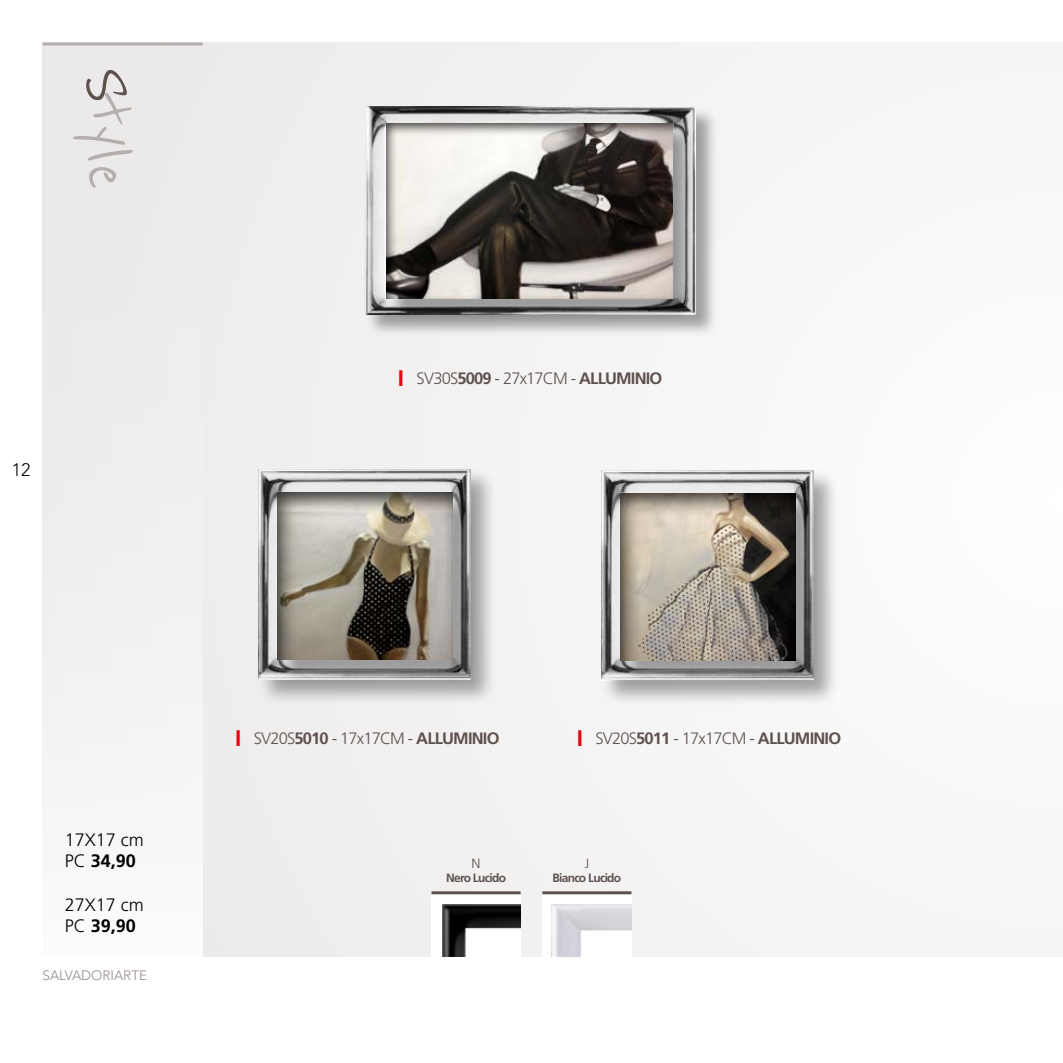
<style>
.page{position:relative;width:1063px;height:1063px;background:#fff}
.page>*{position:absolute;margin:0;border:0;box-sizing:border-box;transform-origin:0 0}
.t1{font:76.5px "Reenie Beanie";color:#b5aeac}
.t2{font:300 18px/21.6px "Frutiger LT Std";color:#000}
.t3{font:300 18px "Avenir LT Std";color:#000}
.t4{font:300 16.5px "Frutiger LT Std";letter-spacing:-.05em;color:#5d514d}
.t5{font:300 13.5px "Avenir LT Std";color:#958b87}
.t6{font:300 13.5px "Frutiger LT Std";color:#5d514d}
.t7{font:700 12px "Frutiger LT Std";letter-spacing:-.06em;color:#5d514d}
.s1{color:#5d514d}
.s2{font-weight:700;font-size:22.5px;color:#e30613}
.s3{font-weight:700}
</style>
<div class="page">
<div style="left:43px;top:43px;width:1020px;height:914px;background:#f6f5f5"></div>
<div style="left:43px;top:43px;width:160px;height:914px;background:#f0eeee"></div>
<hr style="left:43px;top:43px;width:160px;height:3px;background:#b5aeac">
<div style="left:542px;top:891px;width:90px;height:66px;background:#fff"></div>
<img style="left:551px;top:905px;width:81px;height:52px">
<hr style="left:542px;top:891px;width:90px;height:3px;background:#5d514d">
<div style="left:431px;top:891px;width:90px;height:66px;background:#fff"></div>
<img style="left:443px;top:905px;width:78px;height:52px">
<hr style="left:431px;top:891px;width:90px;height:3px;background:#5d514d">
<div style="left:257px;top:467px;width:240px;height:239px;background:#000;opacity:.35"></div>
<img style="left:259px;top:469px;width:212px;height:210px">
<div style="left:278px;top:493px;width:198px;height:190px;background:#000;opacity:.35"></div>
<img style="left:277px;top:492px;width:176px;height:167px">
<div style="left:599px;top:468px;width:241px;height:239px;background:#000;opacity:.35"></div>
<img style="left:602px;top:470px;width:211px;height:210px">
<div style="left:621px;top:494px;width:199px;height:190px;background:#000;opacity:.35"></div>
<img style="left:620px;top:493px;width:176px;height:167px">
<div style="left:366px;top:107px;width:352px;height:230px;background:#000;opacity:.35"></div>
<img style="left:365px;top:106px;width:330px;height:208px">
<div style="left:388px;top:124px;width:308px;height:197px;background:#000;opacity:.35"></div>
<img style="left:387px;top:123px;width:286px;height:175px">
<h1 class="t1" style="left:151px;top:66px;width:125px;rotate:90deg"><span class="s1">S</span>tyle</h1>
<p class="t3" style="left:12px;top:459px;width:20px">12</p>
<p class="t4" style="left:398px;top:369px;width:266px"><span class="s2">I</span> SV30S<span class="s3">5009</span> - 27x17CM - <span class="s3">ALLUMINIO</span></p>
<p class="t2" style="left:65px;top:829px;width:81px">17X17 cm<br>PC <span class="s3">34,90</span></p>
<p class="t2" style="left:65px;top:894px;width:81px">27X17 cm<br>PC <span class="s3">39,90</span></p>
<p class="t5" style="left:43px;top:967px;width:106px">SALVADORIARTE</p>
<p class="t4" style="left:235px;top:729px;width:266px"><span class="s2">I</span> SV20S<span class="s3">5010</span> - 17x17CM - <span class="s3">ALLUMINIO</span></p>
<p class="t6" style="left:472px;top:856px;width:11px">N</p>
<p class="t7" style="left:446px;top:871px;width:61px">Nero Lucido</p>
<p class="t4" style="left:577px;top:729px;width:266px"><span class="s2">I</span> SV20S<span class="s3">5011</span> - 17x17CM - <span class="s3">ALLUMINIO</span></p>
<p class="t6" style="left:585px;top:856px;width:6px">J</p>
<p class="t7" style="left:553px;top:871px;width:70px">Bianco Lucido</p>
</div>
